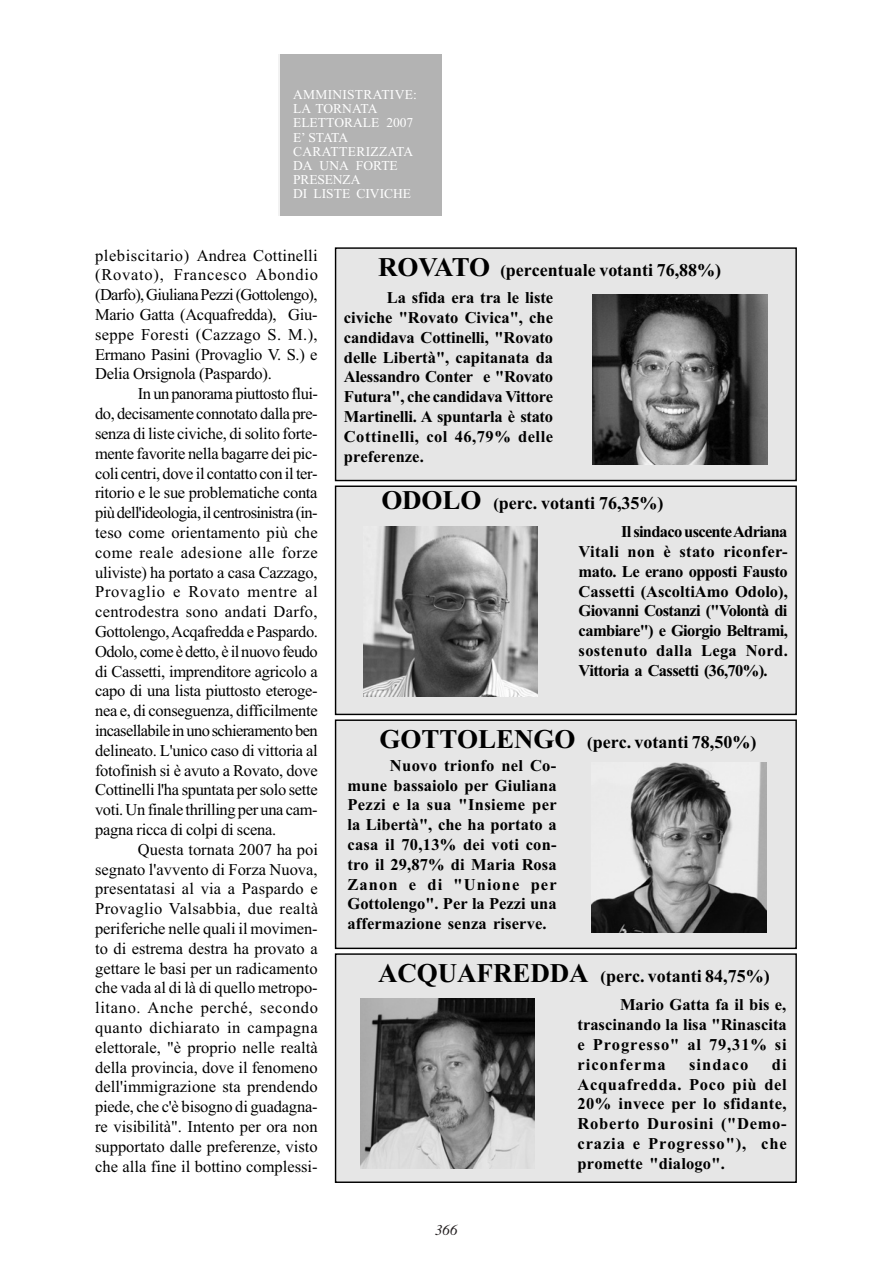
<style>
.page{position:relative;width:893px;height:1263px;background:#fff}
.page>*{position:absolute;margin:0;border:0;box-sizing:border-box;transform-origin:0 0}
.t1{font:700 18px "Times New Roman";color:#000}
.t2{font:16.5px/19.8px "Times New Roman";letter-spacing:-.02em;color:#000;text-align:justify}
.t3{font:700 16.5px/19.8px "Times New Roman";letter-spacing:.01em;color:#000;text-align:justify}
.t4{font:700 16.5px "Times New Roman";letter-spacing:.065em;color:#000}
.t5{font:italic 15px "Times";color:#231f20}
.t6{font:13.5px/14.2px "Times New Roman";color:#fff}
.s1{font-size:27px}
.s2{font-size:16.5px}
</style>
<div class="page">
<div style="left:336px;top:248px;width:460px;height:232px;background:#e6e6e6"></div>
<div style="left:335px;top:247px;width:462px;height:234px;border:1px solid #000"></div>
<div style="left:336px;top:486px;width:460px;height:228px;background:#e6e6e6"></div>
<div style="left:335px;top:485px;width:462px;height:230px;border:1px solid #000"></div>
<div style="left:336px;top:720px;width:460px;height:228px;background:#e6e6e6"></div>
<div style="left:335px;top:719px;width:462px;height:230px;border:1px solid #000"></div>
<div style="left:336px;top:954px;width:460px;height:228px;background:#e6e6e6"></div>
<div style="left:335px;top:953px;width:462px;height:230px;border:1px solid #000"></div>
<div style="left:280px;top:54px;width:162px;height:162px;background:#b3b3b3"></div>
<img style="left:593px;top:294px;width:174px;height:170px">
<img style="left:363px;top:527px;width:174px;height:170px">
<img style="left:592px;top:763px;width:174px;height:170px">
<img style="left:361px;top:999px;width:174px;height:170px">
<p class="t6" style="left:293px;top:88px;width:125px">AMMINISTRATIVE:<br>LA TORNATA<br>ELETTORALE 2007<br>E’ STATA<br>CARATTERIZZATA<br>DA UNA FORTE<br>PRESENZA<br>DI LISTE CIVICHE</p>
<p class="t2" style="left:95px;top:247px;width:224px">plebiscitario) Andrea Cottinelli (Rovato), Francesco Abondio (Darfo), Giuliana Pezzi (Gottolengo), Mario Gatta (Acquafredda), Giu&shy;seppe Foresti (Cazzago S. M.), Ermano Pasini (Provaglio V. S.) e Delia Orsignola (Paspardo).</p>
<p class="t2" style="left:95px;top:385px;width:224px;text-indent:43px">In un panorama piuttosto flui&shy;do, decisamente connotato dalla pre&shy;senza di liste civiche, di solito forte&shy;mente favorite nella bagarre dei pic&shy;coli centri, dove il contatto con il ter&shy;ritorio e le sue problematiche conta più dell'ideologia, il centrosinistra (in&shy;teso come orientamento più che come reale adesione alle forze uliviste) ha portato a casa Cazzago, Provaglio e Rovato mentre al centrodestra sono andati Darfo, Gottolengo, Acqafredda e Paspardo.<br>Odolo, come è detto, è il nuovo feudo di Cassetti, imprenditore agricolo a capo di una lista piuttosto eteroge&shy;nea e, di conseguenza, difficilmente incasellabile in uno schieramento ben delineato. L'unico caso di vittoria al fotofinish si è avuto a Rovato, dove Cottinelli l'ha spuntata per solo sette voti. Un finale thrilling per una cam&shy;pagna ricca di colpi di scena.</p>
<p class="t2" style="left:95px;top:841px;width:224px;text-indent:43px">Questa tornata 2007 ha poi segnato l'avvento di Forza Nuova, presentatasi al via a Paspardo e Provaglio Valsabbia, due realtà periferiche nelle quali il movimen&shy;to di estrema destra ha provato a gettare le basi per un radicamento che vada al di là di quello metropo&shy;litano. Anche perché, secondo quanto dichiarato in campagna elettorale, "è proprio nelle realtà della provincia, dove il fenomeno dell'immigrazione sta prendendo piede, che c'è bisogno di guadagna&shy;re visibilità". Intento per ora non supportato dalle preferenze, visto che alla fine il bottino complessi-</p>
<p class="t1" style="left:378px;top:264px;width:345px"><span class="s1">ROVATO</span> <span class="s2">(</span>percentuale votanti 76,88%)</p>
<p class="t3" style="left:344px;top:290px;width:211px;text-indent:43px">La sfida era tra le liste civiche "Rovato Civica", che candidava Cottinelli, "Rovato delle Libertà", capitanata da Alessandro Conter e "Rovato Futura", che candidava Vittore Martinelli. A spuntarla è stato Cottinelli, col 46,79% delle preferenze.</p>
<p class="t1" style="left:381px;top:497px;width:284px"><span class="s1">ODOLO</span> <span class="s2">(</span>perc. votanti 76,35%)</p>
<p class="t3" style="left:579px;top:524px;width:211px;text-indent:42px">Il sindaco uscente Adriana Vitali non è stato riconfer&shy;mato. Le erano opposti Fausto Cassetti (AscoltiAmo Odolo), Giovanni Costanzi ("Volontà di cambiare") e Giorgio Beltrami, sostenuto dalla Lega Nord.<br>Vittoria a Cassetti (36,70%).</p>
<p class="t1" style="left:380px;top:736px;width:378px"><span class="s1">GOTTOLENGO</span> <span class="s2">(</span>perc. votanti 78,50%)</p>
<p class="t3" style="left:347px;top:757px;width:211px;text-indent:42px">Nuovo trionfo nel Co&shy;mune bassaiolo per Giuliana Pezzi e la sua "Insieme per la Libertà", che ha portato a casa il 70,13% dei voti con&shy;tro il 29,87% di Maria Rosa Zanon e di "Unione per Gottolengo". Per la Pezzi una affermazione senza riserve.</p>
<p class="t1" style="left:378px;top:970px;width:393px"><span class="s1">ACQUAFREDDA</span> <span class="s2">(</span>perc. votanti 84,75%)</p>
<p class="t3" style="left:578px;top:997px;width:211px;text-indent:42px">Mario Gatta fa il bis e, trascinando la lisa "Rinascita e Progresso" al 79,31% si riconferma</p>
<p class="t3" style="left:578px;top:1056px;width:211px;text-indent:194px">di Acquafredda. Poco più del 20% invece per lo sfidante, Roberto Durosini ("Demo&shy;crazia e Progresso"), che promette "dialogo".</p>
<p class="t4" style="left:689px;top:1059px;width:61px">sindaco</p>
<p class="t5" style="left:435px;top:1224px;width:24px">366</p>
</div>
